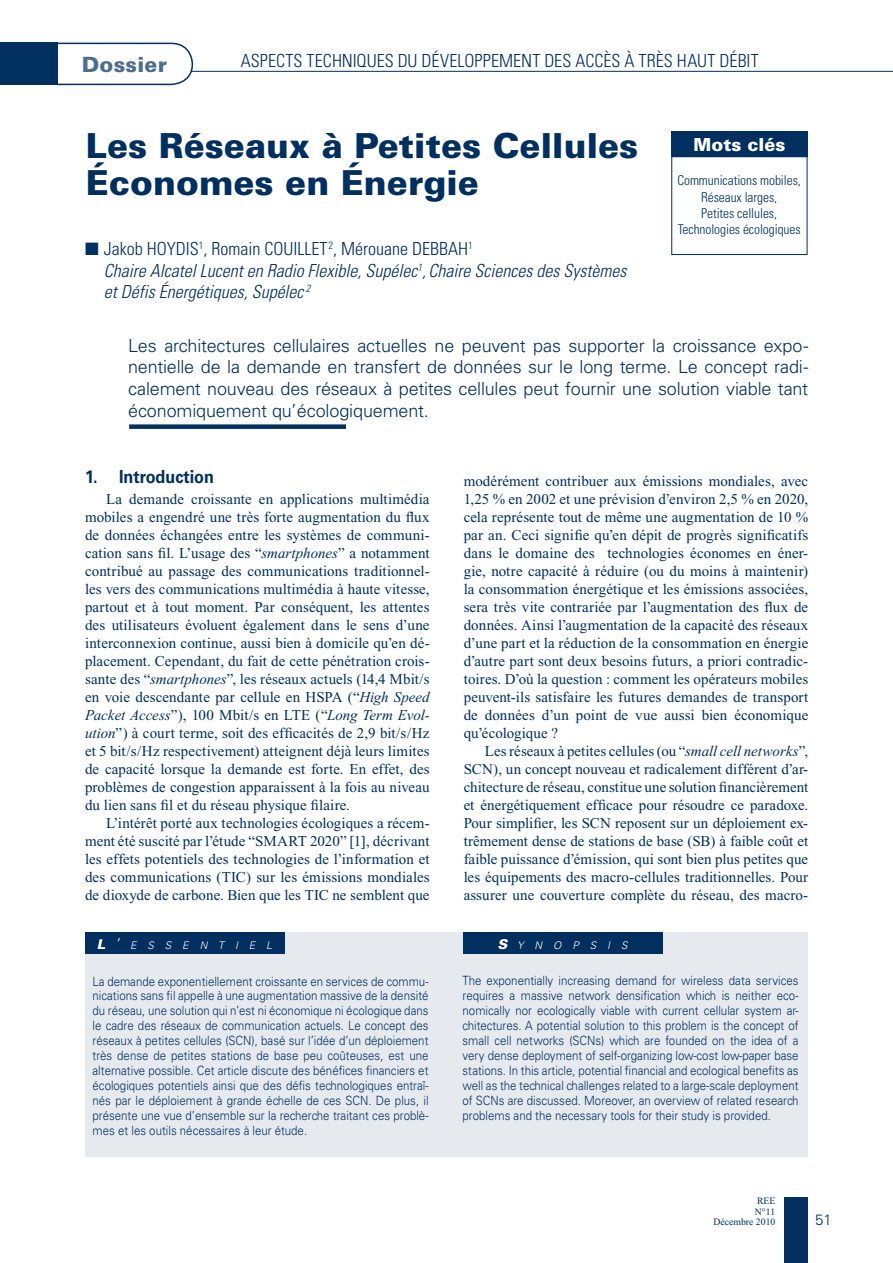
<style>
.page{position:relative;width:893px;height:1263px;background:#fff}
.page>*{position:absolute;margin:0;border:0;box-sizing:border-box;transform-origin:0 0}
.t1{font:900 34.5px/37.5px "Univers";color:#002f60}
.t2{font:900 21px "Univers";letter-spacing:.01em;color:#4d6d90}
.t3{font:300 18px/21.6px "Univers";letter-spacing:-.01em;color:#002f60;text-align:justify}
.t4{font:italic 300 condensed 18px/21.6px "Univers";color:#002f60}
.t5{font:300 condensed 18px "Univers";letter-spacing:.005em;color:#002f60}
.t6{font:700 18px "Univers";color:#002f60;scale:.9 1}
.t7{font:900 18px "Univers";color:#fff}
.t8{font:15px/18px "Times New Roman";letter-spacing:.005em;color:#002f60;text-align:justify}
.t9{font:300 15px "Univers";color:#002f60}
.t10{font:300 condensed 13.5px/16.2px "Univers";letter-spacing:-.005em;color:#002f60;text-align:center}
.t11{font:300 12.75px/15px "Univers";color:#002f60;text-align:justify;scale:.9 1}
.t12{font:italic 300 10.5px "Univers";letter-spacing:1.03em;color:#fff}
.t13{font:9.75px/10.5px "Times New Roman";color:#002f60;text-align:right}
.s1{font-style:normal}
.s2{font-style:italic}
.s3{font-weight:900;font-size:13.5px}
.s4{font-size:15px}
</style>
<div class="page">
<div style="left:784px;top:1198px;width:24px;height:65px;background:#002f60"></div>
<hr style="left:189px;top:71px;width:704px;height:1px;background:#002f60">
<svg style="left:36px;top:42px;width:158px;height:44px"></svg>
<div style="left:0;top:43px;width:57px;height:42px;background:#002f60"></div>
<div style="left:671px;top:156px;width:136px;height:99px;border:1px solid #002f60"></div>
<div style="left:671px;top:131px;width:136px;height:26px;background:#002f60"></div>
<div style="left:85px;top:932px;width:723px;height:225px;background:#e6eaef"></div>
<div style="left:85px;top:933px;width:199px;height:21px;background:#002f60"></div>
<div style="left:463px;top:933px;width:199px;height:21px;background:#002f60"></div>
<div style="left:129px;top:424px;width:217px;height:5px;background:#002f60"></div>
<h2 class="t2" style="left:82px;top:51px;width:87px">Dossier</h2>
<p class="t5" style="left:241px;top:50px;width:520px">Aspects techniques du développement des accès à très haut débit</p>
<h1 class="t1" style="left:86px;top:127px;width:554px">Les Réseaux à Petites Cellules économes en énergie</h1>
<p class="t4" style="left:104px;top:238px;width:524px;text-indent:-19px">■ <span class="s1">Jakob Hoydis</span><sup>1</sup><span class="s1">, Romain Couillet</span><sup>2</sup><span class="s1">, Mérouane Debbah</span><sup>1<br></sup>Chaire Alcatel Lucent en Radio Flexible, Supélec<sup>1</sup>, Chaire Sciences des Systèmes et Défis énergétiques, Supélec <sup>2</sup></p>
<p class="t7" style="left:693px;top:134px;width:93px">Mots clés</p>
<p class="t10" style="left:677px;top:173px;width:125px">Communications mobiles,<br>Réseaux larges,<br>Petites cellules,<br>Technologies écologiques</p>
<p class="t3" style="left:128px;top:335px;width:682px">Les architectures cellulaires actuelles ne peuvent pas supporter la croissance expo&shy;nentielle de la demande en transfert de données sur le long terme. Le concept radi&shy;calement nouveau des réseaux à petites cellules peut fournir une solution viable tant économiquement qu’écologiquement.</p>
<p class="t6" style="left:85px;top:466px;width:145px">1. Introduction</p>
<p class="t8" style="left:85px;top:490px;width:346px;text-indent:21px">La demande croissante en applications multimédia mobiles a engendré une très forte augmentation du flux de données échangées entre les systèmes de communi&shy;cation sans fil. L’usage des “<span class="s2">smartphones</span>” a notamment contribué au passage des communications traditionnel&shy;les vers des communications multimédia à haute vitesse, partout et à tout moment. Par conséquent, les attentes des utilisateurs évoluent également dans le sens d’une interconnexion continue, aussi bien à domicile qu’en dé&shy;placement. Cependant, du fait de cette pénétration crois&shy;sante des “<span class="s2">smartphones</span>”, les réseaux actuels (14,4 Mbit/s en voie descendante par cellule en HSPA (“<span class="s2">High Speed Packet Access</span>”), 100 Mbit/s en LTE (“<span class="s2">Long Term Evol&shy;ution</span>”) à court terme, soit des efficacités de 2,9 bit/s/Hz et 5 bit/s/Hz respectivement) atteignent déjà leurs limites de capacité lorsque la demande est forte. En effet, des problèmes de congestion apparaissent à la fois au niveau du lien sans fil et du réseau physique filaire.</p>
<p class="t8" style="left:85px;top:814px;width:346px;text-indent:21px">L’intérêt porté aux technologies écologiques a récem&shy;ment été suscité par l’étude “SMART 2020” [1], décrivant les effets potentiels des technologies de l’information et des communications (TIC) sur les émissions mondiales de dioxyde de carbone. Bien que les TIC ne semblent que</p>
<p class="t8" style="left:464px;top:472px;width:346px">modérément contribuer aux émissions mondiales, avec 1,25 % en 2002 et une prévision d’environ 2,5 % en 2020, cela représente tout de même une augmentation de 10 % par an. Ceci signifie qu’en dépit de progrès significatifs dans le domaine des technologies économes en éner&shy;gie, notre capacité à réduire (ou du moins à maintenir) la consommation énergétique et les émissions associées, sera très vite contrariée par l’augmentation des flux de données. Ainsi l’augmentation de la capacité des réseaux d’une part et la réduction de la consommation en énergie d’autre part sont deux besoins futurs, a priori contradic&shy;toires. D’où la question : comment les opérateurs mobiles peuvent-ils satisfaire les futures demandes de transport de données d’un point de vue aussi bien économique qu’écologique ?</p>
<p class="t8" style="left:464px;top:742px;width:346px;text-indent:21px">Les réseaux à petites cellules (ou “<span class="s2">small cell networks</span>”, SCN), un concept nouveau et radicalement différent d’ar&shy;chitecture de réseau, constitue une solution financièrement et énergétiquement efficace pour résoudre ce paradoxe.<br>Pour simplifier, les SCN reposent sur un déploiement ex&shy;trêmement dense de stations de base (SB) à faible coût et faible puissance d’émission, qui sont bien plus petites que les équipements des macro-cellules traditionnelles. Pour assurer une couverture complète du réseau, des macro-</p>
<p class="t12" style="left:97px;top:939px;width:177px"><span class="s3">L</span><span class="s4">’</span>ESSENTIEL</p>
<p class="t12" style="left:498px;top:939px;width:131px"><span class="s3">S</span>YNOPSIS</p>
<p class="t11" style="left:93px;top:973px;width:375px">La demande exponentiellement croissante en services de commu&shy;nications sans fil appelle à une augmentation massive de la densité du réseau, une solution qui n’est ni économique ni écologique dans le cadre des réseaux de communication actuels. Le concept des réseaux à petites cellules (SCN), basé sur l’idée d’un déploiement très dense de petites stations de base peu coûteuses, est une alternative possible. Cet article discute des bénéfices financiers et écologiques potentiels ainsi que des défis technologiques entraî&shy;nés par le déploiement à grande échelle de ces SCN. De plus, il présente une vue d’ensemble sur la recherche traitant ces problè&shy;mes et les outils nécessaires à leur étude.</p>
<p class="t11" style="left:463px;top:973px;width:375px">The exponentially increasing demand for wireless data services requires a massive network densification which is neither eco&shy;nomically nor ecologically viable with current cellular system ar&shy;chitectures. A potential solution to this problem is the concept of small cell networks (SCNs) which are founded on the idea of a very dense deployment of self-organizing low-cost low-paper base stations. In this article, potential financial and ecological benefits as well as the technical challenges related to a large-scale deployment of SCNs are discussed. Moreover, an overview of related research problems and the necessary tools for their study is provided.</p>
<p class="t13" style="left:713px;top:1196px;width:64px">REE<br>N°11<br>Décembre 2010</p>
<p class="t9" style="left:815px;top:1210px;width:18px">51</p>
</div>
